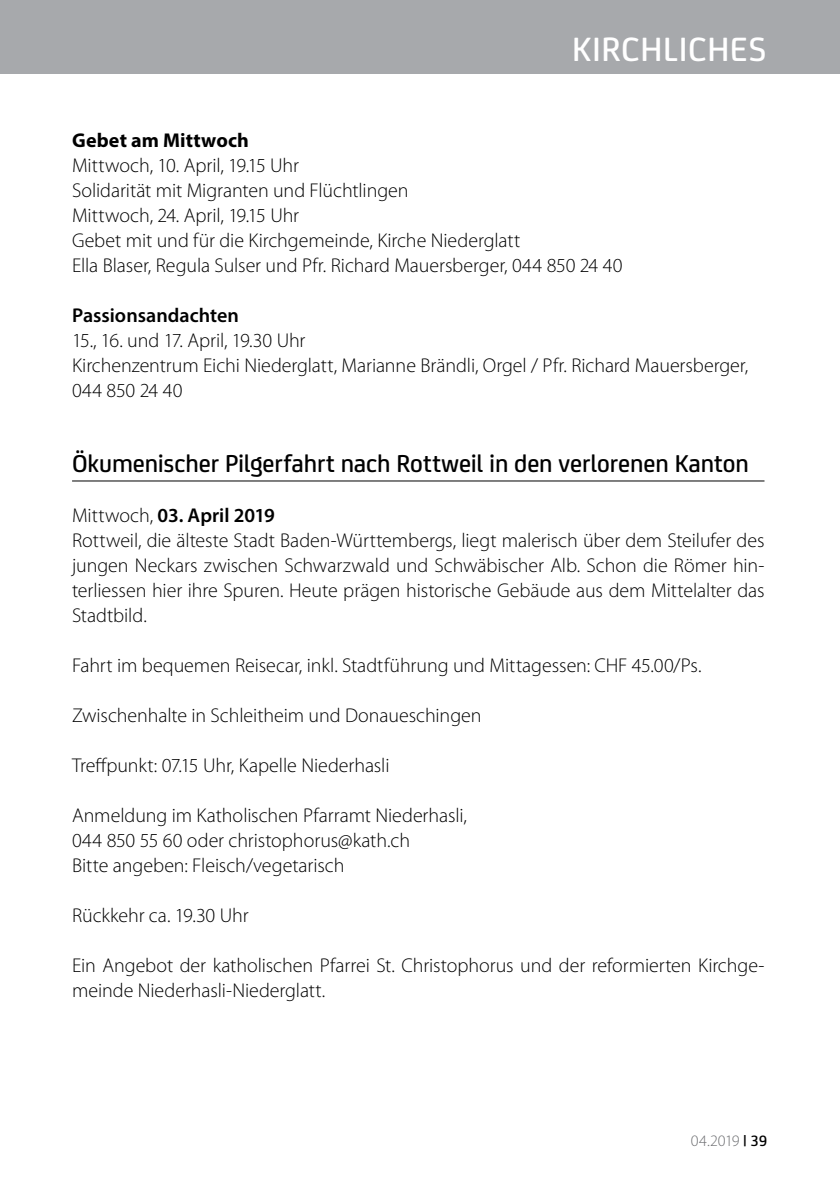
<style>
.page{position:relative;width:840px;height:1191px;background:#fff}
.page>*{position:absolute;margin:0;border:0;box-sizing:border-box;transform-origin:0 0}
.t1{font:500 36px "FS Joey";color:#fff}
.t2{font:500 26px "FS Joey";letter-spacing:-.005em;color:#000}
.t3{font:300 20px/25px "Myriad Pro";letter-spacing:-.005em;color:#000}
.t4{font:600 20px "Myriad Pro";color:#000}
.t5{font:700 20px "Myriad Pro";letter-spacing:.01em;color:#000}
.t6{font:300 16px "Myriad Pro";letter-spacing:-.025em;color:#6d6e71}
.s1{font-weight:600}
.s2{font-family:"FS Joey";font-weight:500;color:#000}
</style>
<div class="page">
<div style="left:0;top:0;width:839px;height:74px;background:#a7a9ac"></div>
<hr style="left:72px;top:480px;width:692px;height:1px;background:#000">
<h1 class="t1" style="left:572px;top:23px;width:38px">Kirchliches</h1>
<p class="t5" style="left:72px;top:127px;width:178px">Gebet am Mittwoch</p>
<p class="t3" style="left:72px;top:153px;width:551px">Mittwoch, 10. April, 19.15 U hr<br>Solidarität mit Migranten und Flüchtlingen<br>Mittwoch, 24. April, 19.15 U hr<br>Gebet mit und für die Kirchgemeinde, Kirche Niederglatt<br>Ella Blaser, Regula Sulser und Pfr. Richard Mauersberger, 044 850 24 40</p>
<p class="t4" style="left:72px;top:303px;width:168px">Passionsandachten</p>
<p class="t3" style="left:72px;top:328px;width:677px">15., 16. und 17. April, 19.30 U hr<br>Kirchenzentrum Eichi Niederglatt, Marianne Brändli, Orgel / Pfr. Richard Mauersberger,<br>044 850 24 40</p>
<h2 class="t2" style="left:72px;top:444px;width:678px">Ökumenischer Pilgerfahrt nach Rottweil in den verlorenen Kanton</h2>
<p class="t3" style="left:72px;top:503px;width:693px">Mittwoch, <span class="s1">03. April 2019<br></span>Rottweil, die älteste Stadt Baden-Württembergs, liegt malerisch über dem Steilufer des jungen Neckars zwischen Schwarzwald und Schwäbischer Alb. Schon die Römer hin&shy;terliessen hier ihre Spuren. Heute prägen historische Gebäude aus dem Mittelalter das Stadtbild.</p>
<p class="t3" style="left:72px;top:653px;width:534px">Fahrt im bequemen Reisecar, inkl. Stadtführung und Mittagessen: CHF</p>
<p class="t3" style="left:631px;top:653px;width:71px">45.00/Ps.</p>
<p class="t3" style="left:72px;top:703px;width:411px">Zwischenhalte in Schleitheim und Donaueschingen</p>
<p class="t3" style="left:72px;top:753px;width:319px">Treffpunkt: 07.15 U hr, Kapelle Niederhasli</p>
<p class="t3" style="left:72px;top:803px;width:396px">Anmeldung im Katholischen Pfarramt Niederhasli,<br>044 850 55 60 oder christophorus@kath.ch<br>Bitte angeben: Fleisch/vegetarisch</p>
<p class="t3" style="left:72px;top:903px;width:178px">Rückkehr ca. 19.30 U hr</p>
<p class="t3" style="left:72px;top:953px;width:693px">Ein Angebot der katholischen Pfarrei St. Christophorus und der reformierten Kirchge&shy;meinde Niederhasli-Niederglatt.</p>
<p class="t6" style="left:690px;top:1131px;width:78px">04.2019 <span class="s2">| 39</span></p>
</div>
